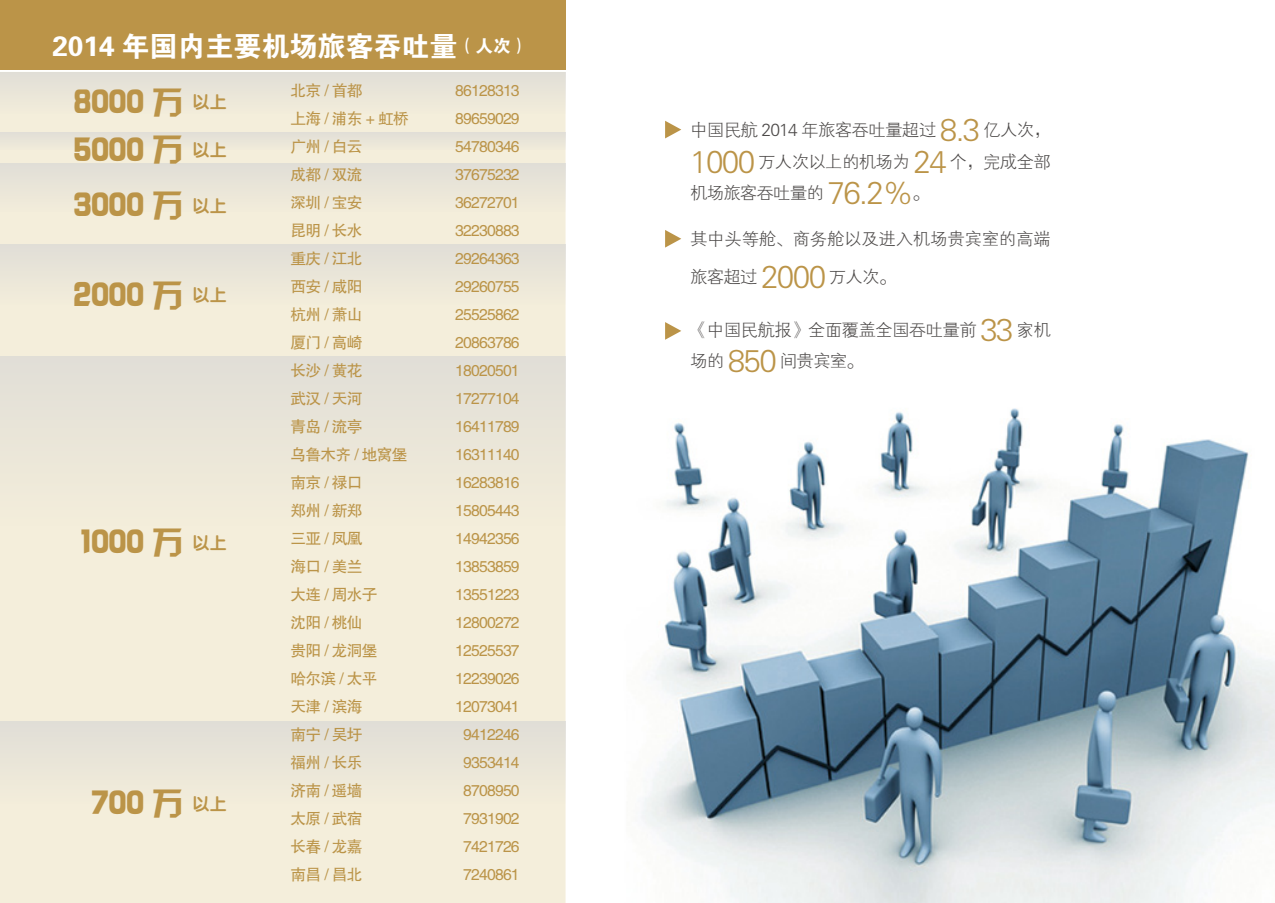
<style>
.page{position:relative;width:1275px;height:903px;background:#fff}
.page>*{position:absolute;margin:0;border:0;box-sizing:border-box;transform-origin:0 0}
.t1{font:35px "H Yk 2 gj";color:#bb9448}
.t2{font:28px "FZDHTJW GB1 0";color:#fff}
.t3{font:17.5px/31.5px "FZXH1 JW GB1 0";letter-spacing:-.04em;color:#4c4948;text-align:justify}
.t4{font:17.5px "FZXH1 JW GB1 0";letter-spacing:-.02em;color:#4c4948}
.t5{font:15.75px/28px "FZHTJW GB1 0";letter-spacing:-.05em;color:#bb9448}
.s1{font-size:17.85px}
.s2{font-size:31.5px}
.s3{font-family:"FZY4 JW GB1 0";font-size:17.5px}
.s4{font-size:31.5px;color:#bb9448}
</style>
<div class="page">
<img style="left:641px;top:408px;width:634px;height:495px">
<div style="left:0;top:0;width:566px;height:69px;background:#bb9448"></div>
<div style="left:0;top:114px;width:566px;height:789px;background:#f4eedb"></div>
<div style="left:0;top:133px;width:566px;height:17px;background:#e9e5d8"></div>
<div style="left:0;top:163px;width:566px;height:49px;background:#e9e5d8"></div>
<div style="left:0;top:244px;width:566px;height:60px;background:#e9e5d8"></div>
<div style="left:0;top:356px;width:566px;height:169px;background:#eae6d8"></div>
<div style="left:0;top:721px;width:566px;height:83px;background:#e9e5d8"></div>
<div style="left:0;top:72px;width:566px;height:42px;background:#e9e5d8"></div>
<svg style="left:665px;top:121px;width:16px;height:17px"></svg>
<svg style="left:665px;top:230px;width:16px;height:18px"></svg>
<svg style="left:665px;top:322px;width:16px;height:18px"></svg>
<h2 class="t2" style="left:52px;top:31px;width:478px">2014 年国内主要机场旅客吞吐量<span class="s1">（人次）</span></h2>
<h1 class="t1" style="left:74px;top:85px;width:155px">8000 <span class="s2">万</span><span class="s3">以上</span></h1>
<h1 class="t1" style="left:74px;top:132px;width:155px">5000 <span class="s2">万</span><span class="s3">以上</span></h1>
<h1 class="t1" style="left:74px;top:188px;width:155px">3000 <span class="s2">万</span><span class="s3">以上</span></h1>
<h1 class="t1" style="left:74px;top:278px;width:155px">2000 <span class="s2">万</span><span class="s3">以上</span></h1>
<h1 class="t1" style="left:80px;top:525px;width:149px">1000 <span class="s2">万</span><span class="s3">以上</span></h1>
<h1 class="t1" style="left:91px;top:786px;width:137px">700 <span class="s2">万</span><span class="s3">以上</span></h1>
<p class="t5" style="left:291px;top:77px;width:120px">北京 / 首都<br>上海/浦东+虹桥广州 / 白云<br>成都 / 双流<br>深圳 / 宝安<br>昆明 / 长水<br>重庆 / 江北<br>西安 / 咸阳<br>杭州 / 萧山<br>厦门 / 高崎<br>长沙 / 黄花<br>武汉 / 天河<br>青岛 / 流亭<br>乌鲁木齐 / 地窝堡南京 / 禄口<br>郑州 / 新郑<br>三亚 / 凤凰<br>海口 / 美兰<br>大连 / 周水子<br>沈阳 / 桃仙<br>贵阳 / 龙洞堡<br>哈尔滨 / 太平<br>天津 / 滨海<br>南宁 / 吴圩<br>福州 / 长乐<br>济南 / 遥墙<br>太原 / 武宿<br>长春 / 龙嘉<br>南昌 / 昌北</p>
<p class="t5" style="left:455px;top:77px;width:66px;text-align:center">86128313<br>89659029<br>54780346<br>37675232<br>36272701<br>32230883<br>29264363<br>29260755<br>25525862<br>20863786<br>18020501<br>17277104<br>16411789<br>16311140<br>16283816<br>15805443<br>14942356<br>13853859<br>13551223<br>12800272<br>12525537<br>12239026<br>12073041<br>9412246<br>9353414<br>8708950<br>7931902<br>7421726<br>7240861</p>
<p class="t3" style="left:690px;top:115px;width:362px">中国民航 2014 年旅客吞吐量超过 <span class="s4">8.3</span> 亿人次，<span class="s4">1000</span> 万人次以上的机场为 <span class="s4">24</span> 个，完成全部机场旅客吞吐量的 <span class="s4">76.2%</span>。</p>
<p class="t4" style="left:690px;top:229px;width:362px">其中头等舱、商务舱以及进入机场贵宾室的高端</p>
<p class="t3" style="left:690px;top:262px;width:208px">旅客超过 <span class="s4">2000</span> 万人次。</p>
<p class="t3" style="left:690px;top:314px;width:362px">《中国民航报》全面覆盖全国吞吐量前 <span class="s4">33</span> 家机场的 <span class="s4">850</span> 间贵宾室。</p>
</div>
